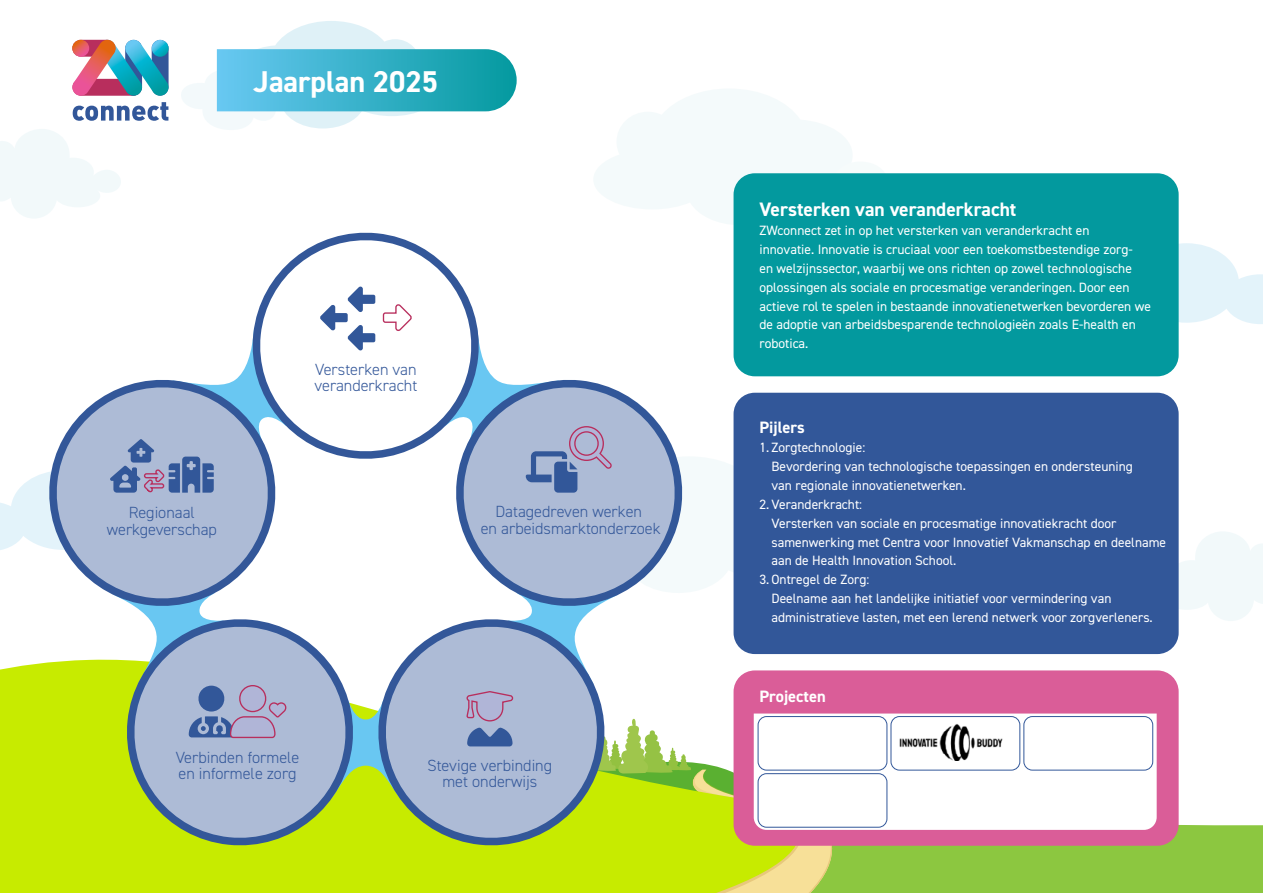
<style>
.page{position:relative;width:1263px;height:893px;background:#fff}
.page>*{position:absolute;margin:0;border:0;box-sizing:border-box;transform-origin:0 0}
.t1{font:700 30.15px "DIN2014";color:#fff}
.t2{font:700 19.5px "DIN2014";color:#fff}
.t3{font:700 16.5px "DIN2014";color:#fff}
.t4{font:300 16.2px/16.2px "DIN2014";color:#335799;text-align:center}
.t5{font:13.5px/18.9px "DIN2014";color:#fff}
</style>
<div class="page">
<svg style="left:1173px;top:243px;width:90px;height:127px"></svg>
<svg style="left:1179px;top:532px;width:84px;height:89px"></svg>
<div style="left:889px;top:825px;width:374px;height:68px;background:#8cc740"></div>
<div style="left:0;top:654px;width:889px;height:239px;background:#c7eb00"></div>
<svg style="left:594px;top:89px;width:258px;height:135px"></svg>
<svg style="left:0;top:129px;width:121px;height:89px"></svg>
<div style="left:733px;top:173px;width:446px;height:203px;background:#03999e;border-radius:21px"></div>
<div style="left:733px;top:393px;width:446px;height:261px;background:#325799;border-radius:21px"></div>
<div style="left:733px;top:670px;width:446px;height:176px;background:#da5d98;border-radius:21px"></div>
<svg style="left:359px;top:700px;width:14px;height:99px"></svg>
<svg style="left:255px;top:235px;width:222px;height:222px"></svg>
<svg style="left:373px;top:654px;width:237px;height:197px;fill:#c7eb00"></svg>
<svg style="left:380px;top:629px;width:222px;height:210px;background:#aabcba"></svg>
<svg style="left:121px;top:654px;width:238px;height:197px;background:#b9de31"></svg>
<svg style="left:129px;top:629px;width:222px;height:210px;background:#a8bbb5"></svg>
<svg style="left:445px;top:329px;width:380px;height:355px"></svg>
<svg style="left:320px;top:286px;width:93px;height:65px"></svg>
<svg style="left:463px;top:690px;width:426px;height:203px"></svg>
<svg style="left:0;top:329px;width:287px;height:410px"></svg>
<svg style="left:72px;top:40px;width:97px;height:81px"></svg>
<svg style="left:181px;top:21px;width:336px;height:109px"></svg>
<div style="left:754px;top:713px;width:403px;height:117px;background:#fff"></div>
<div style="left:758px;top:773px;width:129px;height:55px;border:1px solid #325799;border-radius:9px"></div>
<div style="left:891px;top:716px;width:129px;height:54px;border:1px solid #325799;border-radius:9px"></div>
<div style="left:1023px;top:716px;width:130px;height:54px;border:1px solid #325799;border-radius:9px"></div>
<div style="left:758px;top:716px;width:129px;height:54px;border:1px solid #325799;border-radius:9px"></div>
<img style="left:897px;top:724px;width:120px;height:36px">
<h1 class="t1" style="left:254px;top:61px;width:186px">Jaarplan 2025</h1>
<p class="t4" style="left:107px;top:505px;width:112px">Regionaal werkgeverschap</p>
<p class="t4" style="left:314px;top:362px;width:104px;text-align:left">Versterken van veranderkracht</p>
<p class="t4" style="left:481px;top:504px;width:181px">Datagedreven werken<br>en arbeidsmarktonderzoek</p>
<p class="t4" style="left:176px;top:749px;width:125px;text-align:left">Verbinden formele en informele zorg</p>
<p class="t4" style="left:427px;top:757px;width:126px">Stevige verbinding met onderwijs</p>
<h2 class="t2" style="left:759px;top:196px;width:258px">Versterken van veranderkracht</h2>
<p class="t5" style="left:759px;top:221px;width:393px">ZWconnect zet in op het versterken van veranderkracht en<br>innovatie. Innovatie is cruciaal voor een toekomstbestendige zorg-<br>en welzijnssector, waarbij we ons richten op zowel technologische oplossingen als sociale en procesmatige veranderingen. Door een actieve rol te spelen in bestaande innovatienetwerken bevorderen we de adoptie van arbeidsbesparende technologieën zoals E-health en robotica.</p>
<p class="t3" style="left:759px;top:416px;width:47px">Pijlers</p>
<p class="t5" style="left:771px;top:438px;width:363px;text-indent:-12px">1. Zorgtechnologie:<br>Bevordering van technologische toepassingen en ondersteuning van regionale innovatienetwerken.</p>
<p class="t5" style="left:771px;top:494px;width:396px;text-indent:-12px">2. Veranderkracht:<br>Versterken van sociale en procesmatige innovatiekracht door samenwerking met Centra voor Innovatief Vakmanschap en deelname aan de Health Innovation School.</p>
<p class="t5" style="left:771px;top:570px;width:383px;text-indent:-12px">3. Ontregel de Zorg:<br>Deelname aan het landelijke initiatief voor vermindering van administratieve lasten, met een lerend netwerk voor zorgverleners.</p>
<p class="t3" style="left:759px;top:685px;width:68px">Projecten</p>
</div>
